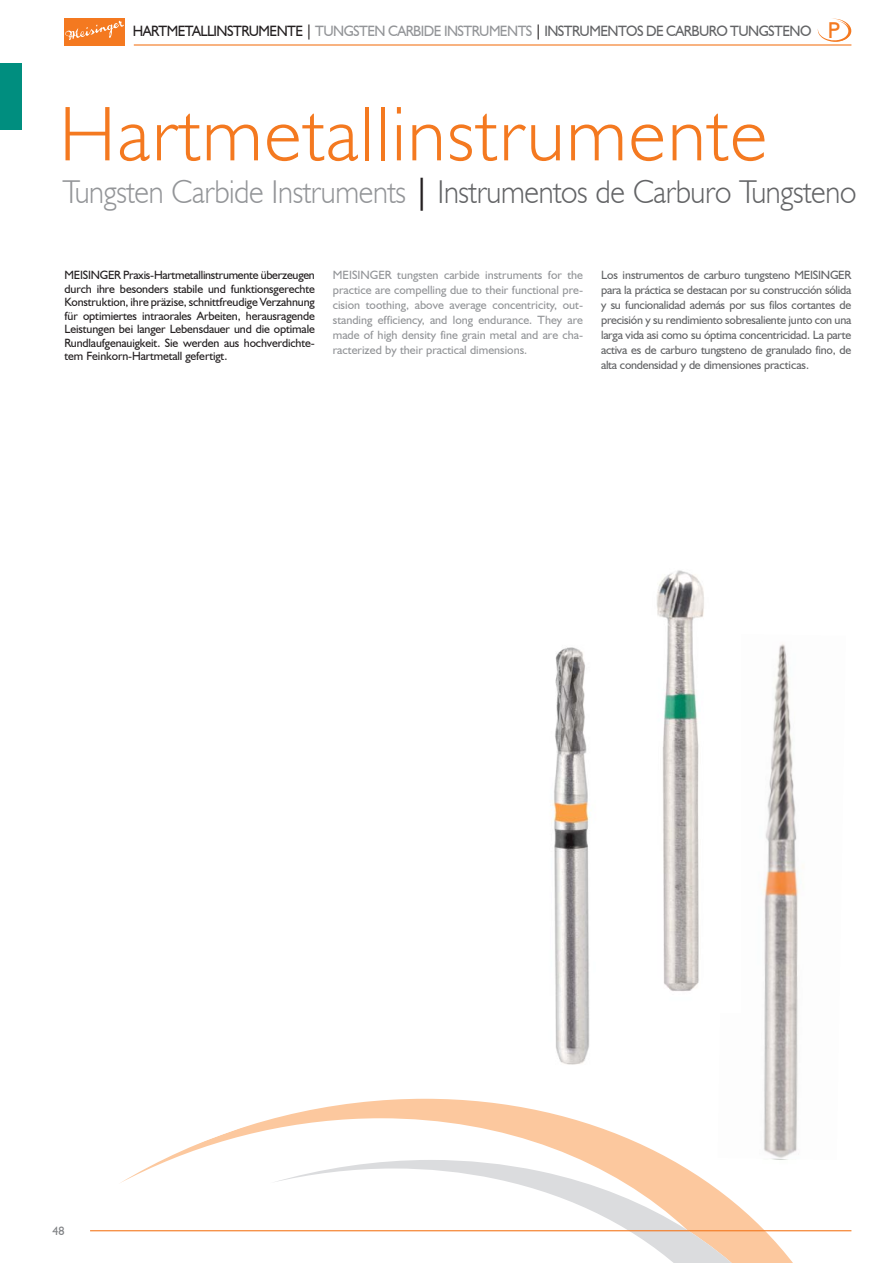
<style>
.page{position:relative;width:893px;height:1263px;background:#fff}
.page>*{position:absolute;margin:0;border:0;box-sizing:border-box;transform-origin:0 0}
.t1{font:300 78px "Humanist 521 BT";letter-spacing:.025em;color:#f47920}
.t2{font:300 33px "Humanist 521 BT";letter-spacing:-.01em;color:#636466;scale:.93 1}
.t3{font:15px "Humanist 521 BT";letter-spacing:-.04em;color:#636466;scale:.95 1}
.t4{font:12px/13.5px "Humanist 521 BT";letter-spacing:-.01em;color:#231f20;text-align:justify}
.t5{font:12px/15px "Humanist 521 BT";letter-spacing:-.02em;color:#636466;text-align:justify}
.t6{font:12px/15px "Humanist 521 BT";color:#939598;text-align:justify}
.t7{font:12px "Humanist 521 BT";color:#808285}
.s1{color:#231f20}
.s2{color:#939598}
.s3{font-size:22.95px;color:#f47920}
.s4{font-weight:400;color:#231f20}
</style>
<div class="page">
<hr style="left:134px;top:44px;width:717px;height:2px;background:#f47920">
<div style="left:1px;top:63px;width:21px;height:67px;background:#008e7f"></div>
<div style="left:65px;top:18px;width:60px;height:28px;background:#f47920"></div>
<svg style="left:65px;top:20px;width:59px;height:20px"></svg>
<svg style="left:817px;top:18px;width:35px;height:24px"></svg>
<svg style="left:119px;top:1099px;width:683px;height:164px"></svg>
<svg style="left:270px;top:1160px;width:476px;height:103px"></svg>
<img style="left:729px;top:1160px;width:73px;height:8px">
<img style="left:552px;top:647px;width:38px;height:418px">
<img style="left:718px;top:644px;width:84px;height:516px">
<img style="left:656px;top:570px;width:85px;height:442px">
<hr style="left:90px;top:1230px;width:761px;height:1px;background:#f47920">
<p class="t3" style="left:133px;top:21px;width:746px"><span class="s1">HARTMETALLINSTRUMENTE |</span> <span class="s2">TUNGSTEN CARBIDE INSTRUMENTS</span> <span class="s1">|</span> INSTRUMENTOS DE CARBURO TUNGSTENO <span class="s3">P</span></p>
<h1 class="t1" style="left:59px;top:86px;width:710px">Hartmetallinstrumente</h1>
<h2 class="t2" style="left:62px;top:171px;width:855px"><span class="s2">Tungsten Carbide Instruments</span> <span class="s4">|</span> Instrumentos de Carburo Tungsteno</h2>
<p class="t4" style="left:65px;top:268px;width:252px">MEISINGER Praxis-Hartmetallinstrumente überzeugen durch ihre besonders stabile und funktionsgerechte Konstruktion, ihre präzise, schnittfreudige Verzahnung für optimiertes intraorales Arbeiten, herausragende Leistungen bei langer Lebensdauer und die optimale Rundlaufgenauigkeit. Sie werden aus hochverdichte&shy;tem Feinkorn-Hartmetall gefertigt.</p>
<p class="t6" style="left:333px;top:268px;width:252px">MEISINGER tungsten carbide instruments for the practice are compelling due to their functional pre&shy;cision toothing, above average concentricity, out&shy;standing efficiency, and long endurance. They are made of high density fine grain metal and are cha&shy;racterized by their practical dimensions.</p>
<p class="t5" style="left:601px;top:268px;width:252px">Los instrumentos de carburo tungsteno MEISINGER para la práctica se destacan por su construcción sólida y su funcionalidad además por sus filos cortantes de precisión y su rendimiento sobresaliente junto con una larga vida asi como su óptima concentricidad. La parte activa es de carburo tungsteno de granulado fino, de alta condensidad y de dimensiones practicas.</p>
<p class="t7" style="left:52px;top:1224px;width:14px">48</p>
</div>
